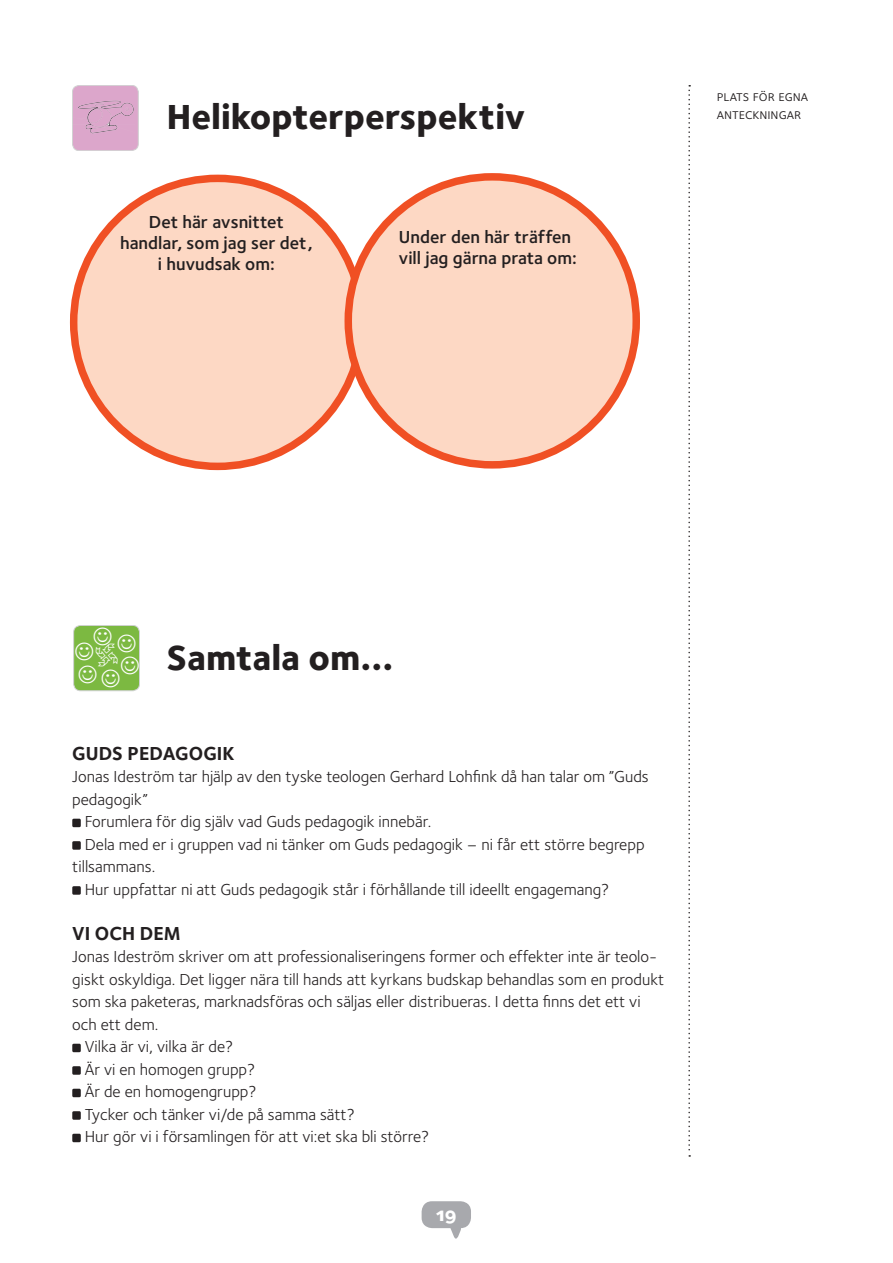
<style>
.page{position:relative;width:893px;height:1263px;background:#fff}
.page>*{position:absolute;margin:0;border:0;box-sizing:border-box;transform-origin:0 0}
.t1{font:36px "Foundry Sterling Extra Bold OSF";color:#231f20}
.t2{font:19.5px "Foundry Sterling Bold Expert";color:#231f20}
.t3{font:19.5px "Foundry Sterling Extra Bold OSF";color:#fff}
.t4{font:18px/21px "Foundry Sterling Demi OSF";color:#231f20;text-align:center}
.t5{font:16.5px "Foundry Sterling";color:#231f20}
.t6{font:15px/18px "Foundry Sterling Book Expert";color:#231f20}
</style>
<div class="page">
<svg style="left:688px;top:85px;width:2px;height:1072px"></svg>
<div style="left:422px;top:1201px;width:49px;height:27px;background:#a8a9ad;border-radius:10px"></div>
<svg style="left:449px;top:1228px;width:12px;height:11px"></svg>
<div style="left:72px;top:819px;width:9px;height:8px;background:#231f20;border-radius:2px"></div>
<div style="left:72px;top:841px;width:9px;height:9px;background:#231f20;border-radius:2px"></div>
<div style="left:72px;top:886px;width:9px;height:9px;background:#231f20;border-radius:2px"></div>
<div style="left:72px;top:1044px;width:9px;height:8px;background:#231f20;border-radius:2px"></div>
<div style="left:72px;top:1066px;width:9px;height:9px;background:#231f20;border-radius:2px"></div>
<div style="left:72px;top:1089px;width:9px;height:8px;background:#231f20;border-radius:2px"></div>
<div style="left:72px;top:1111px;width:9px;height:9px;background:#231f20;border-radius:2px"></div>
<div style="left:72px;top:1134px;width:9px;height:8px;background:#231f20;border-radius:2px"></div>
<div style="left:74px;top:178px;width:288px;height:288px;background:#fdd8c4;border-radius:50%"></div>
<div style="left:70px;top:175px;width:295px;height:295px;border:8px solid #f05024;border-radius:50%"></div>
<div style="left:348px;top:177px;width:288px;height:288px;background:#fdd8c4;border-radius:50%"></div>
<div style="left:344px;top:173px;width:296px;height:296px;border:8px solid #f05024;border-radius:50%"></div>
<div style="left:72px;top:85px;width:66px;height:66px;background:#dca6cb;border-radius:7px"></div>
<div style="left:72px;top:85px;width:67px;height:66px;border:1px solid #d1d2d2;border-radius:7px"></div>
<img style="left:72px;top:94px;width:67px;height:46px">
<div style="left:74px;top:625px;width:66px;height:66px;background:#7cb941;border-radius:7px"></div>
<div style="left:73px;top:625px;width:67px;height:66px;border:1px solid #d1d2d4;border-radius:7px"></div>
<svg style="left:75px;top:627px;width:64px;height:60px"></svg>
<h1 class="t1" style="left:167px;top:95px;width:360px">Helikopterperspektiv</h1>
<p class="t4" style="left:120px;top:211px;width:194px">Det här avsnittet handlar, som jag ser det, i huvudsak om:</p>
<p class="t4" style="left:399px;top:226px;width:179px;text-align:left">Under den här träffen vill jag gärna prata om:</p>
<p class="t6" style="left:717px;top:86px;width:93px">plats för egna anteckningar</p>
<h1 class="t1" style="left:167px;top:635px;width:228px">Samtala om...</h1>
<p class="t2" style="left:72px;top:741px;width:164px">GUDS PEDAGOGIK</p>
<p class="t5" style="left:72px;top:767px;width:578px">Jonas Ideström tar hjälp av den tyske teologen Gerhard Lohfink då han talar om ”Guds</p>
<p class="t5" style="left:72px;top:790px;width:77px">pedagogik”</p>
<p class="t5" style="left:85px;top:812px;width:348px">Forumlera för dig själv vad Guds pedagogik innebär.</p>
<p class="t5" style="left:85px;top:835px;width:561px">Dela med er i gruppen vad ni tänker om Guds pedagogik – ni får ett större begrepp</p>
<p class="t5" style="left:72px;top:857px;width:84px">tillsammans.</p>
<p class="t5" style="left:85px;top:880px;width:526px">Hur uppfattar ni att Guds pedagogik står i förhållande till ideellt engagemang?</p>
<p class="t2" style="left:72px;top:921px;width:110px">VI OCH DEM</p>
<p class="t5" style="left:72px;top:947px;width:587px">Jonas Ideström skriver om att professionaliseringens former och effekter inte är teolo-</p>
<p class="t5" style="left:72px;top:970px;width:594px">giskt oskyldiga. Det ligger nära till hands att kyrkans budskap behandlas som en produkt</p>
<p class="t5" style="left:72px;top:992px;width:570px">som ska paketeras, marknadsföras och säljas eller distribueras. I detta finns det ett vi</p>
<p class="t5" style="left:72px;top:1015px;width:87px">och ett dem.</p>
<p class="t5" style="left:85px;top:1037px;width:150px">Vilka är vi, vilka är de?</p>
<p class="t5" style="left:85px;top:1060px;width:172px">Är vi en homogen grupp?</p>
<p class="t5" style="left:85px;top:1082px;width:173px">Är de en homogengrupp?</p>
<p class="t5" style="left:85px;top:1105px;width:272px">Tycker och tänker vi/de på samma sätt?</p>
<p class="t5" style="left:85px;top:1127px;width:346px">Hur gör vi i församlingen för att vi:et ska bli större?</p>
<p class="t3" style="left:436px;top:1203px;width:22px">19</p>
</div>
